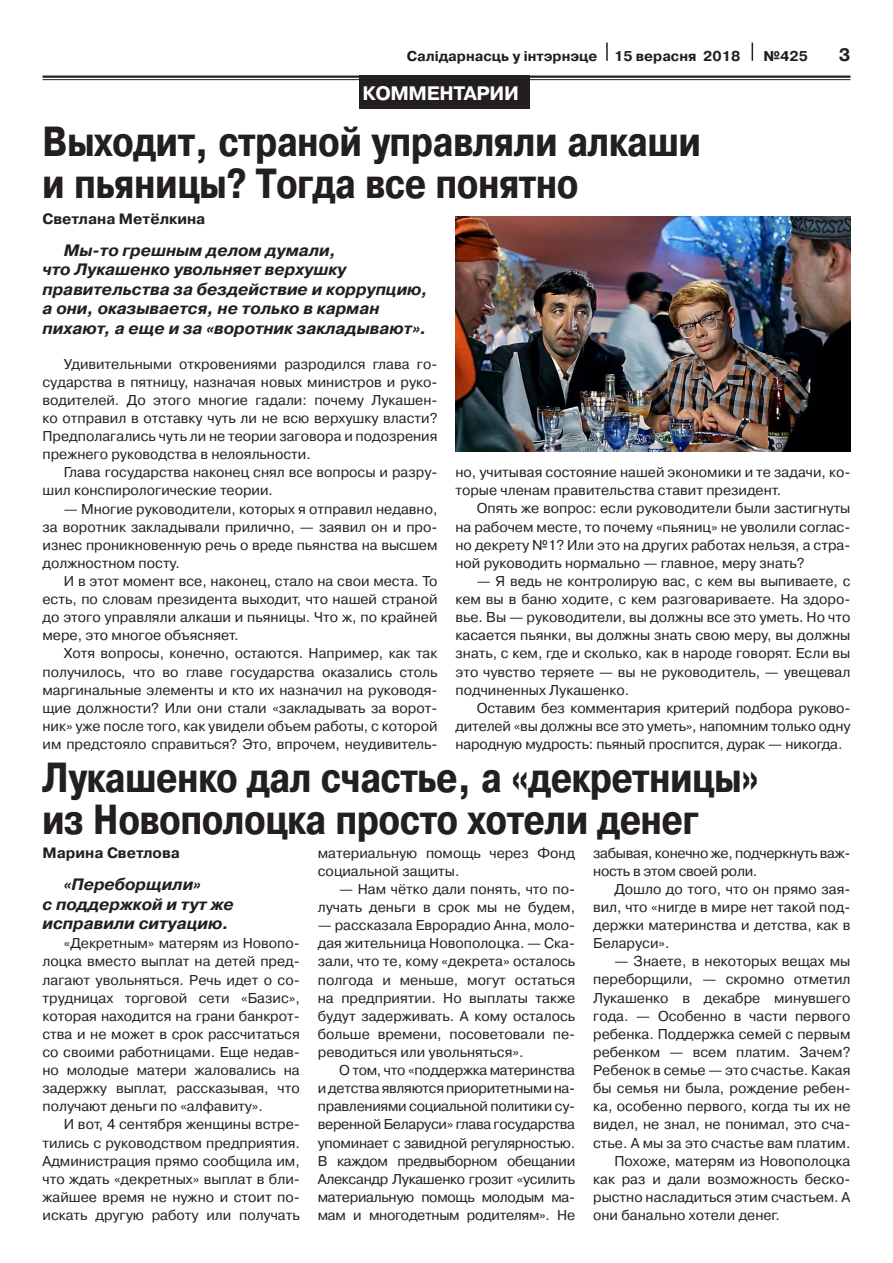
<style>
.page{position:relative;width:893px;height:1263px;background:#fff}
.page>*{position:absolute;margin:0;border:0;box-sizing:border-box;transform-origin:0 0}
.t1{font:700 42px/42px "Pragmatica Cond C";color:#231f20}
.t2{font:700 19.5px "Pragmatica C";letter-spacing:-.02em;color:#fff}
.t3{font:700 19.5px "Pragmatica C";color:#fff}
.t4{font:700 18px "Pragmatica C";color:#231f20}
.t5{font:italic 700 16.5px/19.5px "Pragmatica C";color:#231f20}
.t6{font:700 15px "Pragmatica C";color:#231f20}
.t7{font:14.25px/18.1px "Pragmatica C";color:#231f20;text-align:justify}
.t8{font:14.25px/18.1px "Pragmatica C";letter-spacing:-.02em;color:#231f20}
.t9{font:700 14.25px "Pragmatica C";color:#231f20}
</style>
<div class="page">
<hr style="left:43px;top:76px;width:807px;height:2px;background:#231f20">
<hr style="left:43px;top:79px;width:807px;height:1px;background:#231f20">
<div style="left:368px;top:76px;width:162px;height:33px;background:#231f20"></div>
<svg style="left:606px;top:43px;width:2px;height:18px"></svg>
<svg style="left:752px;top:43px;width:1px;height:18px"></svg>
<div style="left:360px;top:76px;width:162px;height:33px;background:#231f20"></div>
<img style="left:455px;top:217px;width:395px;height:234px">
<p class="t9" style="left:407px;top:48px;width:335px">Салiдарнасць у iнтэрнэце 15 верасня 2018</p>
<p class="t9" style="left:764px;top:48px;width:46px">№425</p>
<p class="t4" style="left:839px;top:44px;width:13px">3</p>
<h2 class="t2" style="left:362px;top:82px;width:158px">КОММЕНТАРИИ</h2>
<h2 class="t3" style="left:388px;top:82px;width:122px">ОБЩЕСТВО</h2>
<h1 class="t1" style="left:43px;top:121px;width:660px">Выходит, страной управляли алкаши и пьяницы? Тогда все понятно</h1>
<p class="t6" style="left:43px;top:210px;width:164px">Светлана Метёлкина</p>
<p class="t5" style="left:43px;top:241px;width:387px;text-indent:21px">Мы-то грешным делом думали,<br>что Лукашенко увольняет верхушку правительства за бездействие и коррупцию, а они, оказывается, не только в карман пихают, а еще и за «воротник закладывают».</p>
<p class="t7" style="left:43px;top:355px;width:396px;text-indent:21px">Удивительными откровениями разродился глава го&shy;сударства в пятницу, назначая новых министров и руко&shy;водителей. До этого многие гадали: почему Лукашен&shy;ко отправил в отставку чуть ли не всю верхушку власти?<br>Предполагались чуть ли не теории заговора и подозрения прежнего руководства в нелояльности.</p>
<p class="t7" style="left:43px;top:463px;width:396px;text-indent:21px">Глава государства наконец снял все вопросы и разру&shy;шил конспирологические теории.</p>
<p class="t7" style="left:43px;top:500px;width:396px;text-indent:21px">— Многие руководители, которых я отправил недавно, за воротник закладывали прилично, — заявил он и про&shy;изнес проникновенную речь о вреде пьянства на высшем должностном посту.</p>
<p class="t7" style="left:43px;top:572px;width:396px;text-indent:21px">И в этот момент все, наконец, стало на свои места. То есть, по словам президента выходит, что нашей страной до этого управляли алкаши и пьяницы. Что ж, по крайней мере, это многое объясняет.</p>
<p class="t7" style="left:43px;top:644px;width:396px;text-indent:21px">Хотя вопросы, конечно, остаются. Например, как так получилось, что во главе государства оказались столь маргинальные элементы и кто их назначил на руководя&shy;щие должности? Или они стали «закладывать за ворот&shy;ник» уже после того, как увидели объем работы, с которой им предстояло справиться? Это, впрочем, неудивитель-</p>
<p class="t7" style="left:455px;top:463px;width:396px">но, учитывая состояние нашей экономики и те задачи, ко&shy;торые членам правительства ставит президент.</p>
<p class="t7" style="left:455px;top:500px;width:396px;text-indent:21px">Опять же вопрос: если руководители были застигнуты на рабочем месте, то почему «пьяниц» не уволили соглас&shy;но декрету №1? Или это на других работах нельзя, а стра&shy;ной руководить нормально — главное, меру знать?</p>
<p class="t7" style="left:455px;top:572px;width:396px;text-indent:21px">— Я ведь не контролирую вас, с кем вы выпиваете, с кем вы в баню ходите, с кем разговариваете. На здоро&shy;вье. Вы — руководители, вы должны все это уметь. Но что касается пьянки, вы должны знать свою меру, вы должны знать, с кем, где и сколько, как в народе говорят. Если вы это чувство теряете — вы не руководитель, — увещевал подчиненных Лукашенко.</p>
<p class="t7" style="left:455px;top:699px;width:396px;text-indent:21px">Оставим без комментария критерий подбора руково&shy;дителей «вы должны все это уметь», напомним только одну народную мудрость: пьяный проспится, дурак — никогда.</p>
<h1 class="t1" style="left:43px;top:756px;width:718px">Лукашенко дал счастье, а «декретницы» из Новополоцка просто хотели денег</h1>
<p class="t6" style="left:43px;top:844px;width:139px">Марина Светлова</p>
<p class="t5" style="left:43px;top:875px;width:193px;text-indent:21px">«Переборщили»<br>с поддержкой и тут же исправили ситуацию.</p>
<p class="t7" style="left:43px;top:934px;width:259px;text-indent:21px">«Декретным» матерям из Новопо&shy;лоцка вместо выплат на детей пред&shy;лагают увольняться. Речь идет о со&shy;трудницах торговой сети «Базис», которая находится на грани банкрот&shy;ства и не может в срок рассчитаться со своими работницами. Еще недав&shy;но молодые матери жаловались на задержку выплат, рассказывая, что получают деньги по «алфавиту».</p>
<p class="t7" style="left:43px;top:1115px;width:259px;text-indent:21px">И вот, 4 сентября женщины встре&shy;тились с руководством предприятия.<br>Администрация прямо сообщила им, что ждать «декретных» выплат в бли&shy;жайшее время не нужно и стоит по&shy;искать другую работу или получать</p>
<p class="t7" style="left:318px;top:844px;width:259px">материальную помощь через Фонд социальной защиты.</p>
<p class="t7" style="left:318px;top:880px;width:259px;text-align:right">— Нам чётко дали понять, что по&shy;лучать деньги в срок мы не будем,</p>
<p class="t7" style="left:318px;top:916px;width:259px">— рассказала Еврорадио Анна, моло&shy;дая жительница Новополоцка. — Ска&shy;зали, что те, кому «декрета» осталось полгода и меньше, могут остаться на предприятии. Но выплаты также будут задерживать. А кому осталось больше времени, посоветовали пе&shy;реводиться или увольняться».</p>
<p class="t7" style="left:318px;top:1061px;width:259px;text-indent:21px">О том, что «поддержка материнства и детства являются приоритетными на&shy;правлениями социальной политики су&shy;веренной Беларуси» глава государства упоминает с завидной регулярностью.<br>В каждом предвыборном обещании Александр Лукашенко грозит «усилить материальную помощь молодым ма&shy;мам и многодетным родителям». Не</p>
<p class="t8" style="left:593px;top:844px;width:259px">забывая, конечно же, подчеркнуть важ&shy;ность в этом своей роли.</p>
<p class="t7" style="left:593px;top:880px;width:259px;text-indent:21px">Дошло до того, что он прямо зая&shy;вил, что «нигде в мире нет такой под&shy;держки материнства и детства, как в Беларуси».</p>
<p class="t7" style="left:614px;top:952px;width:238px">— Знаете, в некоторых вещах мы</p>
<p class="t7" style="left:593px;top:970px;width:259px">переборщили, — скромно отметил</p>
<p class="t7" style="left:593px;top:989px;width:259px">Лукашенко в декабре минувшего</p>
<p class="t7" style="left:593px;top:1007px;width:259px">года. — Особенно в части первого</p>
<p class="t7" style="left:593px;top:1025px;width:259px">ребенка. Поддержка семей с первым</p>
<p class="t7" style="left:593px;top:1043px;width:259px">ребенком — всем платим. Зачем?</p>
<p class="t7" style="left:593px;top:1061px;width:259px">Ребенок в семье — это счастье. Какая</p>
<p class="t7" style="left:593px;top:1079px;width:259px">бы семья ни была, рождение ребен-</p>
<p class="t7" style="left:593px;top:1097px;width:259px">ка, особенно первого, когда ты их не</p>
<p class="t7" style="left:593px;top:1115px;width:259px">видел, не знал, не понимал, это сча-</p>
<p class="t7" style="left:593px;top:1133px;width:259px">стье. А мы за это счастье вам платим.</p>
<p class="t7" style="left:614px;top:1152px;width:238px">Похоже, матерям из Новополоцка</p>
<p class="t7" style="left:593px;top:1170px;width:259px">как раз и дали возможность беско-</p>
<p class="t7" style="left:593px;top:1188px;width:259px">рыстно насладиться этим счастьем. А</p>
<p class="t7" style="left:593px;top:1206px;width:188px">они банально хотели денег.</p>
</div>
